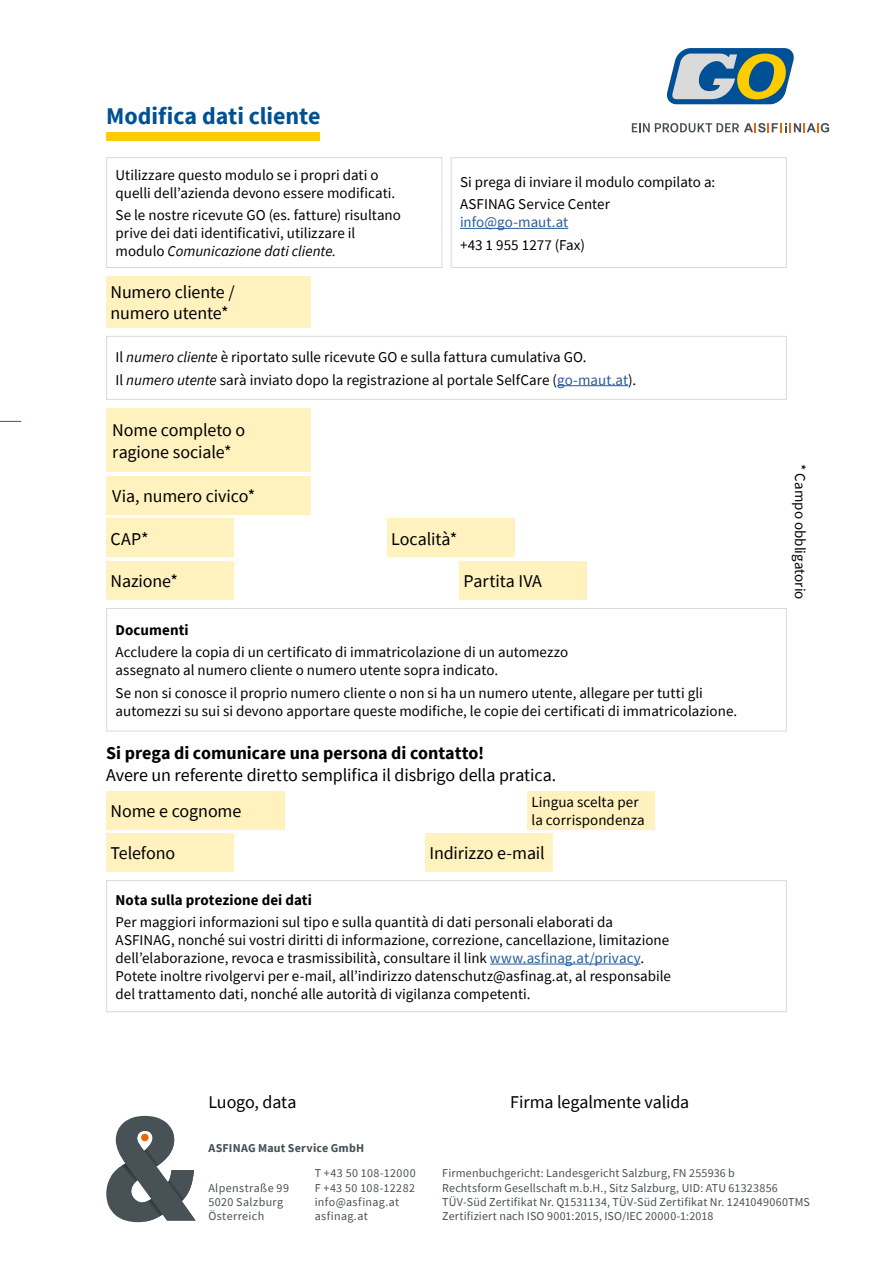
<style>
.page{position:relative;width:893px;height:1263px;background:#fff}
.page>*{position:absolute;margin:0;border:0;box-sizing:border-box;transform-origin:0 0}
.Einf__Abs{font:700 24px "Source Sans Pro";letter-spacing:-.005em;color:#005193}
.Einf__Abs-2{font:18px "Source Sans Pro";letter-spacing:-.005em;color:#000}
.Einf__Abs-3{font:700 18px "Source Sans Pro";color:#000}
.Einf__Abs-4{font:15px/18px "Source Sans Pro";color:#000}
.Einf__Abs-5{font:700 15px "Source Sans Pro";letter-spacing:.005em;color:#000}
.t1{font:12px/14.4px "Source Sans Pro";letter-spacing:.02em;color:#485156}
.t2{font:700 12px "Source Sans Pro";letter-spacing:.015em;color:#485156}
.s1{font-style:italic}
.s2{color:#275b9b}
</style>
<div class="page">
<svg style="left:106px;top:1116px;width:90px;height:106px"></svg>
<div style="left:141px;top:1134px;width:8px;height:7px;background:#ec6608;border-radius:50%"></div>
<div style="left:106px;top:132px;width:214px;height:8px;background:#fc0"></div>
<div style="left:106px;top:157px;width:336px;height:111px;border:1px solid #d9dadb"></div>
<div style="left:106px;top:408px;width:204px;height:64px;background:#fff2bf"></div>
<div style="left:106px;top:561px;width:128px;height:39px;background:#fff2bf"></div>
<div style="left:387px;top:519px;width:127px;height:38px;background:#fff2bf"></div>
<div style="left:106px;top:519px;width:128px;height:38px;background:#fff2bf"></div>
<div style="left:106px;top:476px;width:204px;height:38px;background:#fff2bf"></div>
<hr style="left:460px;top:228px;width:108px;height:1px;background:#275b9b">
<div style="left:451px;top:157px;width:336px;height:111px;border:1px solid #d9dadb"></div>
<div style="left:106px;top:276px;width:204px;height:51px;background:#fff2bf"></div>
<hr style="left:557px;top:385px;width:71px;height:1px;background:#275b9b">
<div style="left:106px;top:336px;width:681px;height:64px;border:1px solid #d9dadb"></div>
<div style="left:106px;top:608px;width:681px;height:123px;border:1px solid #d9dadb"></div>
<div style="left:459px;top:561px;width:128px;height:39px;background:#fff2bf"></div>
<hr style="left:490px;top:964px;width:150px;height:1px;background:#275b9b">
<div style="left:106px;top:880px;width:681px;height:132px;border:1px solid #d9dadb"></div>
<div style="left:106px;top:791px;width:179px;height:38px;background:#fff2bf"></div>
<div style="left:106px;top:833px;width:128px;height:39px;background:#fff2bf"></div>
<div style="left:425px;top:833px;width:128px;height:39px;background:#fff2bf"></div>
<div style="left:527px;top:791px;width:128px;height:38px;background:#fff2bf"></div>
<svg style="left:667px;top:48px;width:127px;height:56px"></svg>
<svg style="left:632px;top:123px;width:197px;height:9px"></svg>
<svg style="left:0;top:421px;width:21px;height:1px"></svg>
<p class="Einf__Abs" style="left:106px;top:100px;width:216px">Modifica dati cliente</p>
<p class="Einf__Abs-4" style="left:116px;top:166px;width:281px">Utilizzare questo modulo se i propri dati o quelli dell’azienda devono essere modificati.</p>
<p class="Einf__Abs-4" style="left:116px;top:206px;width:287px">Se le nostre ricevute GO (es. fatture) risultano prive dei dati identificativi, utilizzare il modulo <span class="s1">Comunicazione dati cliente.</span></p>
<p class="Einf__Abs-4" style="left:460px;top:173px;width:257px">Si prega di inviare il modulo compilato a:</p>
<p class="Einf__Abs-4" style="left:460px;top:195px;width:151px">ASFINAG Service Center <span class="s2">info@go-maut.at</span></p>
<p class="Einf__Abs-4" style="left:460px;top:235px;width:127px">+43 1 955 1277 (Fax)</p>
<p class="Einf__Abs-2" style="left:111px;top:280px;width:126px">Numero cliente /</p>
<p class="Einf__Abs-2" style="left:111px;top:302px;width:120px">numero utente*</p>
<p class="Einf__Abs-4" style="left:116px;top:348px;width:473px">Il <span class="s1">numero cliente</span> è riportato sulle ricevute GO e sulla fattura cumulativa GO.</p>
<p class="Einf__Abs-4" style="left:116px;top:370px;width:522px">Il <span class="s1">numero utente</span> sarà inviato dopo la registrazione al portale SelfCare (<span class="s2">go-maut.at</span>).</p>
<p class="Einf__Abs-2" style="left:112px;top:419px;width:135px">Nome completo o</p>
<p class="Einf__Abs-2" style="left:112px;top:440px;width:121px">ragione sociale*</p>
<p class="Einf__Abs-2" style="left:112px;top:485px;width:144px">Via, numero civico*</p>
<p class="Einf__Abs-2" style="left:111px;top:527px;width:40px">CAP*</p>
<p class="Einf__Abs-2" style="left:391px;top:527px;width:68px">Località*</p>
<p class="Einf__Abs-2" style="left:111px;top:570px;width:69px">Nazione*</p>
<p class="Einf__Abs-2" style="left:463px;top:570px;width:80px">Partita IVA</p>
<p class="Einf__Abs-5" style="left:116px;top:620px;width:75px">Documenti</p>
<p class="Einf__Abs-4" style="left:116px;top:643px;width:454px">Accludere la copia di un certificato di immatricolazione di un automezzo assegnato al numero cliente o numero utente sopra indicato.</p>
<p class="Einf__Abs-4" style="left:116px;top:683px;width:623px">Se non si conosce il proprio numero cliente o non si ha un numero utente, allegare per tutti gli automezzi su sui si devono apportare queste modifiche, le copie dei certificati di immatricolazione.</p>
<p class="Einf__Abs-3" style="left:106px;top:741px;width:379px">Si prega di comunicare una persona di contatto!</p>
<p class="Einf__Abs-2" style="left:106px;top:763px;width:452px">Avere un referente diretto semplifica il disbrigo della pratica.</p>
<p class="Einf__Abs-4" style="left:531px;top:793px;width:115px">Lingua scelta per la corrispondenza</p>
<p class="Einf__Abs-2" style="left:111px;top:799px;width:132px">Nome e cognome</p>
<p class="Einf__Abs-2" style="left:111px;top:842px;width:66px">Telefono</p>
<p class="Einf__Abs-2" style="left:429px;top:842px;width:117px">Indirizzo e-mail</p>
<p class="Einf__Abs-5" style="left:116px;top:889px;width:198px">Nota sulla protezione dei dati</p>
<p class="Einf__Abs-4" style="left:116px;top:913px;width:557px">Per maggiori informazioni sul tipo e sulla quantità di dati personali elaborati da ASFINAG, nonché sui vostri diritti di informazione, correzione, cancellazione, limitazione dell’elaborazione, revoca e trasmissibilità, consultare il link <span class="s2">www.asfinag.at/privacy</span>.<br>Potete inoltre rivolgervi per e-mail, all’indirizzo datenschutz@asfinag.at, al responsabile del trattamento dati, nonché alle autorità di vigilanza competenti.</p>
<p class="Einf__Abs-2" style="left:208px;top:1091px;width:90px">Luogo, data</p>
<p class="Einf__Abs-2" style="left:510px;top:1091px;width:181px">Firma legalmente valida</p>
<p class="Einf__Abs-4" style="left:809px;top:464px;width:137px;rotate:90deg">* Campo obbligatorio</p>
<p class="t2" style="left:208px;top:1140px;width:157px">ASFINAG Maut Service GmbH</p>
<p class="t1" style="left:208px;top:1180px;width:82px">Alpenstraße 99<br>5020 Salzburg<br>Österreich</p>
<p class="t1" style="left:315px;top:1166px;width:103px">T +43 50 108-12000<br>F +43 50 108-12282 info@asfinag.at asfinag.at</p>
<p class="t1" style="left:442px;top:1166px;width:369px">Firmenbuchgericht: Landesgericht Salzburg, FN 255936 b<br>Rechtsform Gesellschaft m.b.H., Sitz Salzburg, UID: ATU 61323856<br>TÜV-Süd Zertifikat Nr. Q1531134, TÜV-Süd Zertifikat Nr. 1241049060TMS Zertifiziert nach ISO 9001:2015, ISO/IEC 20000-1:2018</p>
</div>
